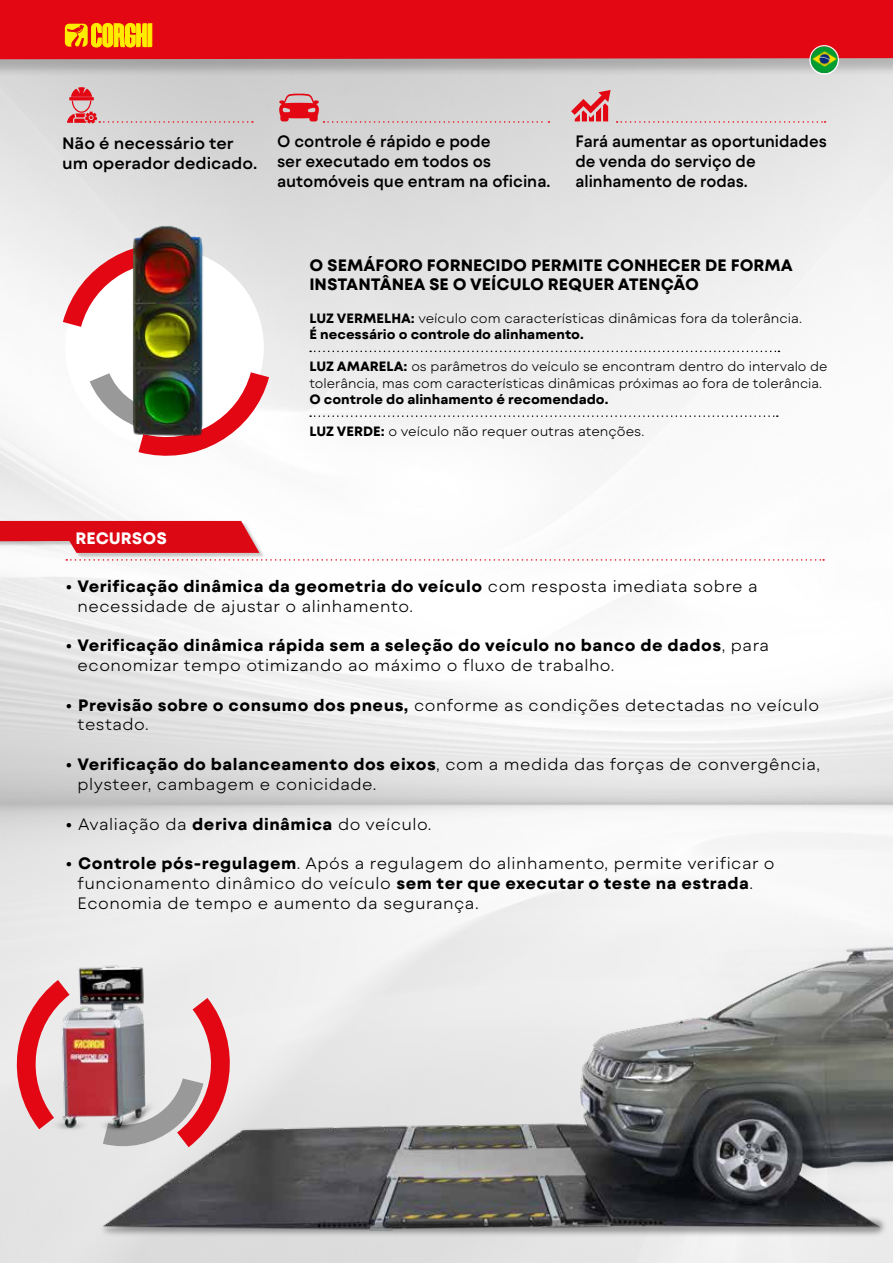
<style>
.page{position:relative;width:893px;height:1263px;background:#fff}
.page>*{position:absolute;margin:0;border:0;box-sizing:border-box;transform-origin:0 0}
.t1{font:300 16.5px/19.8px "Mont Blanc";letter-spacing:.03em;color:#000}
.t2{font:700 16.5px/19.8px "Mont Blanc";letter-spacing:.03em;color:#000}
.t3{font:700 16.5px/19.8px "Mont Blanc";color:#000}
.t4{font:600 16.5px/19.8px "Mont Blanc";color:#000;scale:.95 1}
.t5{font:600 16.5px/19.8px "Mont Blanc";color:#000;scale:.93 1}
.t6{font:600 16.5px/19.8px "Mont Blanc";color:#000}
.t7{font:700 16.5px "Mont Blanc";color:#fff}
.t8{font:300 13.5px/16.2px "Mont Blanc";color:#000}
.t9{font:700 13.5px "Mont Blanc";color:#000}
.s1{font-weight:700}
.s2{font-weight:300}
</style>
<div class="page">
<img style="left:0;top:114px;width:893px;height:1149px">
<div style="left:0;top:0;width:893px;height:114px;background:#000;opacity:.2"></div>
<div style="left:0;top:0;width:893px;height:59px;background:#e30613"></div>
<div style="left:0;top:522px;width:265px;height:37px;background:#000;opacity:.2"></div>
<svg style="left:0;top:521px;width:259px;height:32px;background:#dd2731"></svg>
<svg style="left:617px;top:121px;width:208px;height:2px"></svg>
<svg style="left:571px;top:90px;width:40px;height:31px"></svg>
<svg style="left:279px;top:93px;width:270px;height:30px;background:#d4c0c1"></svg>
<svg style="left:67px;top:87px;width:186px;height:37px;background:#d2c1c2"></svg>
<svg style="left:66px;top:559px;width:758px;height:2px"></svg>
<div style="left:65px;top:248px;width:199px;height:199px;background:#fff;border-radius:50%"></div>
<svg style="left:63px;top:232px;width:60px;height:95px"></svg>
<svg style="left:90px;top:372px;width:179px;height:95px"></svg>
<svg style="left:3px;top:980px;width:24px;height:149px;background:#e7c1c3"></svg>
<img style="left:123px;top:224px;width:89px;height:213px">
<img style="left:27px;top:892px;width:866px;height:371px">
<svg style="left:63px;top:22px;width:91px;height:26px"></svg>
<svg style="left:65px;top:23px;width:87px;height:24px;background:#f8b504"></svg>
<img style="left:810px;top:46px;width:28px;height:27px">
<div style="left:809px;top:45px;width:30px;height:30px;border:1px solid #fff;border-radius:50%"></div>
<svg style="left:310px;top:351px;width:469px;height:1px"></svg>
<svg style="left:310px;top:415px;width:468px;height:2px"></svg>
<p class="t6" style="left:62px;top:134px;width:197px">Não é necessário ter um operador dedicado.</p>
<p class="t4" style="left:277px;top:132px;width:289px">O controle é rápido e pode<br>ser executado em todos os automóveis que entram na oficina.</p>
<p class="t5" style="left:575px;top:132px;width:272px">Fará aumentar as oportunidades de venda do serviço de alinhamento de rodas.</p>
<p class="t3" style="left:309px;top:255px;width:485px">O SEMÁFORO FORNECIDO PERMITE CONHECER DE FORMA<br>INSTANTÂNEA SE O VEÍCULO REQUER ATENÇÃO</p>
<p class="t8" style="left:309px;top:310px;width:494px"><span class="s1">LUZ VERMELHA:</span> veículo com características dinâmicas fora da tolerância.<br><span class="s1">É necessário o controle do alinhamento.</span></p>
<p class="t8" style="left:309px;top:359px;width:520px"><span class="s1">LUZ AMARELA:</span> os parâmetros do veículo se encontram dentro do intervalo de tolerância, mas com características dinâmicas próximas ao fora de tolerância.</p>
<p class="t9" style="left:309px;top:390px;width:301px">O controle do alinhamento é recomendado.</p>
<p class="t8" style="left:309px;top:423px;width:336px"><span class="s1">LUZ VERDE:</span> o veículo não requer outras atenções.</p>
<p class="t7" style="left:75px;top:527px;width:93px">RECURSOS</p>
<p class="t1" style="left:78px;top:576px;width:682px;text-indent:-13px"><span class="s1">• Verificação dinâmica da geometria do veículo</span> com resposta imediata sobre a necessidade de ajustar o alinhamento.</p>
<p class="t2" style="left:78px;top:636px;width:693px;text-indent:-13px">• Verificação dinâmica rápida sem a seleção do veículo no banco de dados<span class="s2">, para economizar tempo otimizando ao máximo o fluxo de trabalho.</span></p>
<p class="t1" style="left:78px;top:695px;width:743px;text-indent:-13px"><span class="s1">• Previsão sobre o consumo dos pneus,</span> conforme as condições detectadas no veículo testado.</p>
<p class="t1" style="left:78px;top:754px;width:744px;text-indent:-13px"><span class="s1">• Verificação do balanceamento dos eixos</span>, com a medida das forças de convergência, plysteer, cambagem e conicidade.</p>
<p class="t1" style="left:65px;top:814px;width:368px"><span class="s1">•</span> Avaliação da <span class="s1">deriva dinâmica</span> do veículo.</p>
<p class="t1" style="left:78px;top:853px;width:699px;text-indent:-13px"><span class="s1">• Controle pós-regulagem</span>. Após a regulagem do alinhamento, permite verificar o funcionamento dinâmico do veículo <span class="s1">sem ter que executar o teste na estrada</span>.<br>Economia de tempo e aumento da segurança.</p>
</div>
